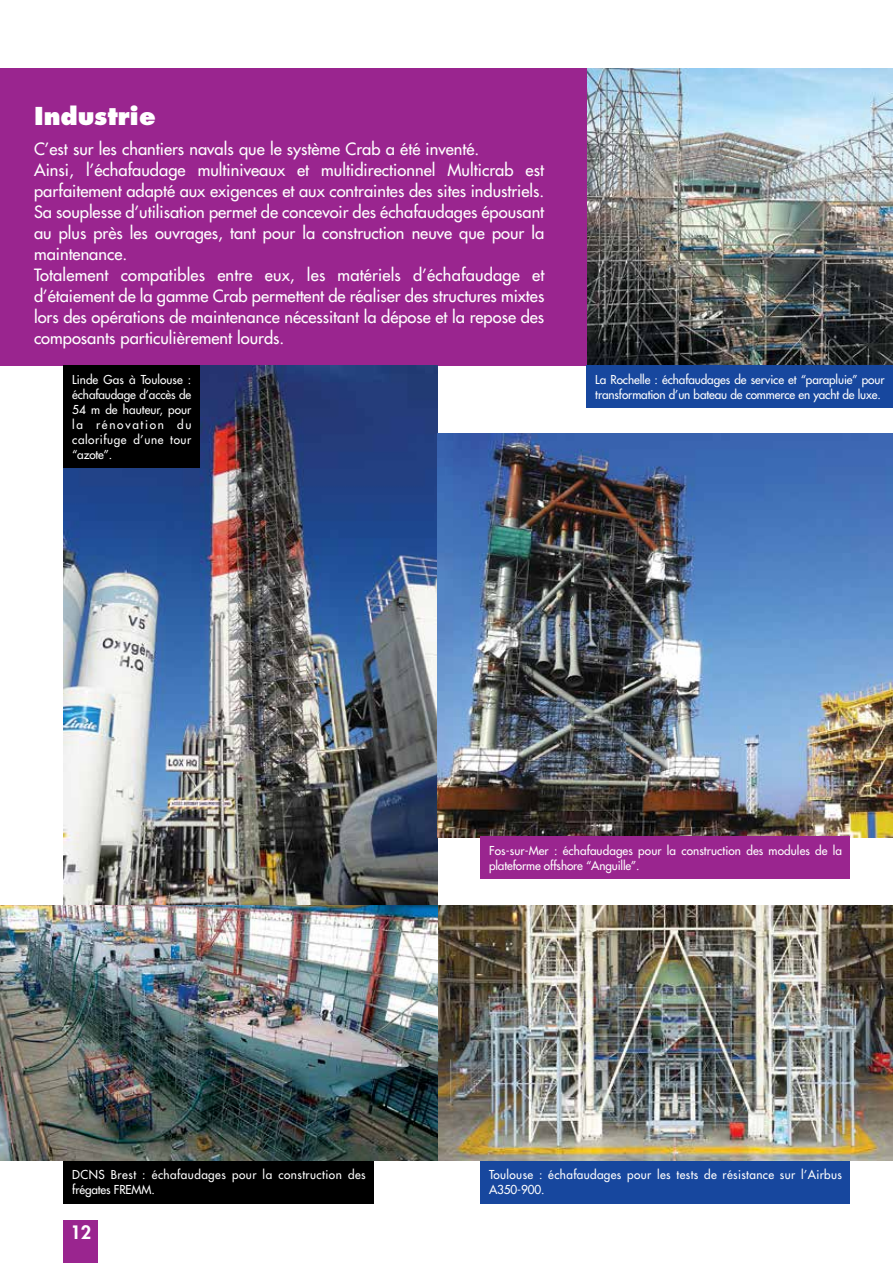
<style>
.page{position:relative;width:893px;height:1263px;background:#fff}
.page>*{position:absolute;margin:0;border:0;box-sizing:border-box;transform-origin:0 0}
.t1{font:800 24px "Futura";color:#fff}
.t2{font:800 18px "Futura";color:#fff}
.t3{font:16.5px/21px "Futura";color:#fff}
.t4{font:12px/15px "Futura";letter-spacing:.01em;color:#fff;text-align:justify}
.t5{font:12px/15px "Futura";letter-spacing:-.01em;color:#fff}
.t6{font:12px/15px "Futura";letter-spacing:.03em;color:#fff}
.t7{font:12px/15px "Futura";letter-spacing:.035em;color:#fff}
</style>
<div class="page">
<img style="left:587px;top:68px;width:306px;height:298px">
<div style="left:0;top:68px;width:587px;height:298px;background:#9a258f"></div>
<img style="left:64px;top:366px;width:374px;height:540px">
<img style="left:438px;top:434px;width:455px;height:404px">
<div style="left:64px;top:366px;width:136px;height:102px;background:#000"></div>
<img style="left:0;top:906px;width:893px;height:255px">
<div style="left:480px;top:837px;width:370px;height:42px;background:#9a258f"></div>
<div style="left:587px;top:366px;width:306px;height:42px;background:#17479e"></div>
<div style="left:64px;top:1161px;width:310px;height:42px;background:#000"></div>
<div style="left:480px;top:1161px;width:370px;height:42px;background:#17479e"></div>
<div style="left:64px;top:1220px;width:34px;height:43px;background:#9a258f"></div>
<h1 class="t1" style="left:34px;top:102px;width:123px">Industrie</h1>
<p class="t3" style="left:34px;top:138px;width:512px">C’est sur les chantiers navals que le système Crab a été inventé.<br>Ainsi, l’échafaudage multiniveaux et multidirectionnel Multicrab est parfaitement adapté aux exigences et aux contraintes des sites industriels.<br>Sa souplesse d’utilisation permet de concevoir des échafaudages épousant au plus près les ouvrages, tant pour la construction neuve que pour la maintenance.<br>Totalement compatibles entre eux, les matériels d’échafaudage et d’étaiement de la gamme Crab permettent de réaliser des structures mixtes lors des opérations de maintenance nécessitant la dépose et la repose des composants particulièrement lourds.</p>
<p class="t4" style="left:72px;top:372px;width:121px">Linde Gas à Toulouse : échafaudage d’accès de 54 m de hauteur, pour la rénovation du calorifuge d’une tour ‘‘azote’’.</p>
<p class="t5" style="left:595px;top:372px;width:291px">La Rochelle : échafaudages de service et ‘‘parapluie’’ pour transformation d’un bateau de commerce en yacht de luxe.</p>
<p class="t4" style="left:489px;top:843px;width:355px">Fos-sur-Mer : échafaudages pour la construction des modules de la plateforme offshore ‘‘Anguille’’.</p>
<p class="t7" style="left:72px;top:1167px;width:295px">DCNS Brest : échafaudages pour la construction des frégates FREMM.</p>
<p class="t6" style="left:489px;top:1167px;width:354px">Toulouse : échafaudages pour les tests de résistance sur l’Airbus<br>A350-900.</p>
<p class="t2" style="left:70px;top:1220px;width:22px">12</p>
</div>
